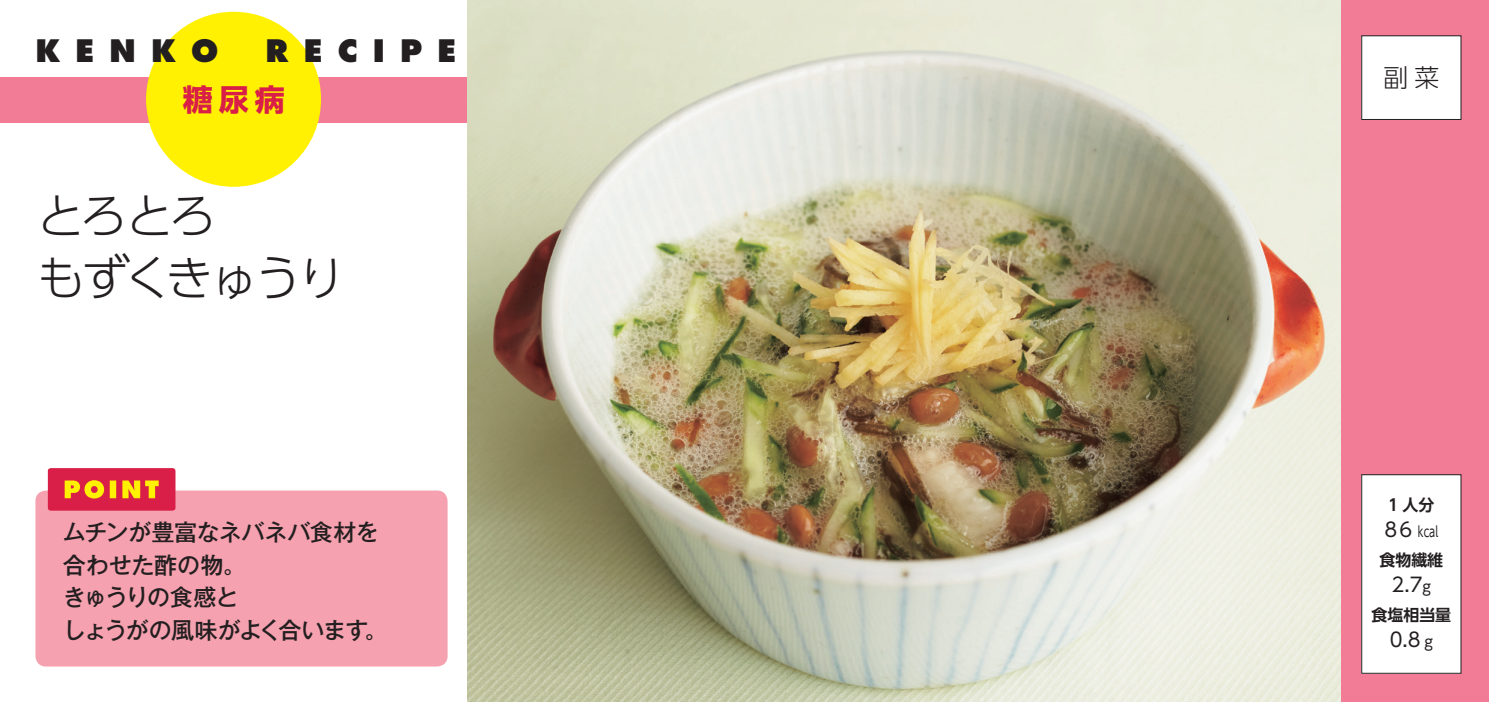
<style>
.page{position:relative;width:1489px;height:702px;background:#fff}
.page>*{position:absolute;margin:0;border:0;box-sizing:border-box;transform-origin:0 0}
.t1{font:300 47.75px/62.5px "UD Shin Go Pro";letter-spacing:-.105em;color:#231f20}
.t2{font:800 30px "Futura";letter-spacing:.505em;color:#231f20}
.t3{font:700 30px "UD Shin Go Pro";color:#d91e47}
.t4{font:300 24.75px "UD Shin Go Pro";color:#231f20}
.t5{font:500 23px/32.5px "Gothic MB101 Pro";letter-spacing:-.015em;color:#231f20}
.t6{font:19.5px "UD Shin Go Pro";color:#231f20}
.t7{font:700 16px "UD Shin Go Pro De";color:#231f20}
.t8{font:14.25px "UD Shin Go Pro";color:#231f20;scale:.7 1}
.s1{font-size:19.5px}
.s2{font-size:14.25px}
</style>
<div class="page">
<div style="left:1327px;top:0;width:161px;height:702px;background:#f27b96"></div>
<div style="left:0;top:77px;width:506px;height:45px;background:#f27b96"></div>
<img style="left:468px;top:0;width:871px;height:702px">
<div style="left:1361px;top:36px;width:99px;height:83px;background:#fff"></div>
<div style="left:1361px;top:35px;width:100px;height:85px;border:1px solid #231f20"></div>
<div style="left:146px;top:12px;width:175px;height:175px;background:#fff101;border-radius:50%"></div>
<div style="left:35px;top:490px;width:412px;height:176px;background:#f6a1af;border-radius:11px"></div>
<div style="left:48px;top:468px;width:127px;height:42px;background:#d91e47;border-radius:3px"></div>
<svg style="left:65px;top:480px;width:94px;height:18px"></svg>
<div style="left:1361px;top:474px;width:99px;height:199px;background:#fff"></div>
<div style="left:1361px;top:474px;width:100px;height:199px;border:1px solid #231f20"></div>
<h2 class="t2" style="left:35px;top:32px;width:184px">KENKO</h2>
<h2 class="t2" style="left:265px;top:32px;width:192px">RECIPE</h2>
<h2 class="t3" style="left:183px;top:75px;width:104px">糖尿病</h2>
<h1 class="t1" style="left:37px;top:182px;width:309px">とろとろ<br>もずくきゅうり</h1>
<p class="t5" style="left:63px;top:513px;width:326px">ムチンが豊富なネバネバ食材を合わせた酢の物。<br>きゅうりの食感と<br>しょうがの風味がよく合います。</p>
<p class="t4" style="left:1383px;top:58px;width:57px">副 菜</p>
<p class="t7" style="left:1387px;top:491px;width:48px">1 人分</p>
<p class="t8" style="left:1384px;top:520px;width:78px"><span class="s1">86</span> kcal</p>
<p class="t7" style="left:1379px;top:546px;width:65px">食物繊維</p>
<p class="t6" style="left:1391px;top:569px;width:41px">2.7<span class="s2">g</span></p>
<p class="t7" style="left:1371px;top:601px;width:81px">食塩相当量</p>
<p class="t6" style="left:1389px;top:624px;width:45px">0.8 <span class="s2">g</span></p>
</div>
